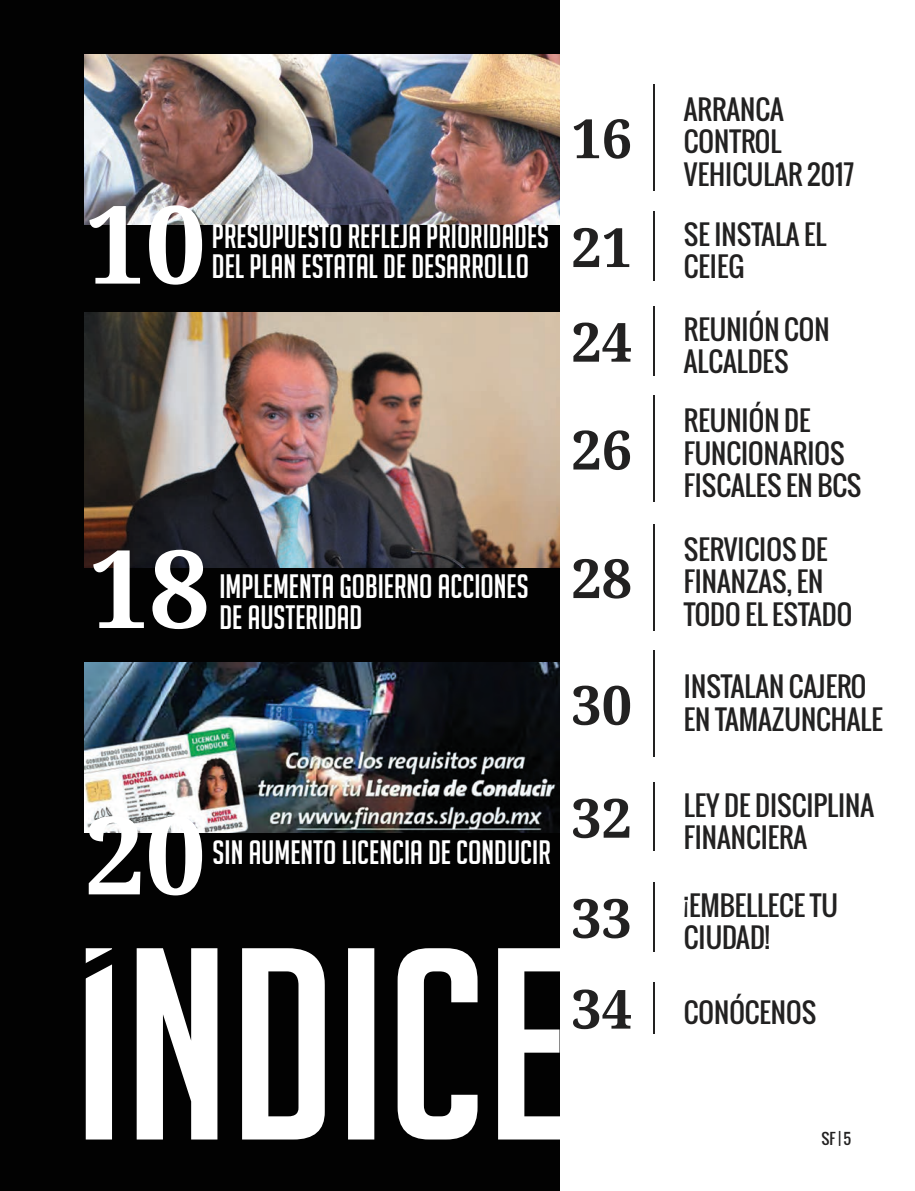
<style>
.page{position:relative;width:915px;height:1191px;background:#fff}
.page>*{position:absolute;margin:0;border:0;box-sizing:border-box;transform-origin:0 0}
.t1{font:700 108px "Droid Serif";color:#fff}
.t2{font:700 54px "Droid Serif";color:#222121}
.t3{font:33px "Big Noodle Titling";color:#fff}
.t4{font:27px/32.4px "Oswald";color:#222121}
.t5{font:15px "Oswald";color:#222121}
.s1{font-family:"Droid Serif";font-weight:700;font-size:54px}
</style>
<div class="page">
<div style="left:0;top:0;width:559px;height:1191px;background:#020202"></div>
<img style="left:85px;top:54px;width:474px;height:170px">
<hr style="left:653px;top:782px;width:1px;height:69px;background:#222121">
<hr style="left:653px;top:211px;width:1px;height:70px;background:#222121">
<hr style="left:653px;top:306px;width:1px;height:70px;background:#222121">
<hr style="left:653px;top:882px;width:1px;height:70px;background:#222121">
<hr style="left:653px;top:84px;width:1px;height:106px;background:#222121">
<hr style="left:653px;top:395px;width:1px;height:107px;background:#222121">
<hr style="left:653px;top:524px;width:1px;height:106px;background:#222121">
<hr style="left:653px;top:651px;width:1px;height:106px;background:#222121">
<hr style="left:653px;top:982px;width:1px;height:51px;background:#222121">
<svg style="left:85px;top:904px;width:475px;height:235px"></svg>
<img style="left:85px;top:662px;width:474px;height:170px">
<img style="left:85px;top:312px;width:474px;height:255px">
<svg style="left:85px;top:904px;width:61px;height:96px"></svg>
<h1 class="t1" style="left:85px;top:183px;width:122px">10</h1>
<p class="t3" style="left:212px;top:218px;width:338px">PRESUPUESTO REFLEJA PRIORIDADES</p>
<p class="t3" style="left:212px;top:248px;width:318px">DEL PLAN ESTATAL DE DESARROLLO</p>
<h1 class="t1" style="left:89px;top:527px;width:122px">18</h1>
<p class="t3" style="left:219px;top:568px;width:310px">IMPLEMENTA GOBIERNO ACCIONES</p>
<p class="t3" style="left:219px;top:599px;width:144px">DE AUSTERIDAD</p>
<h2 class="t2" style="left:571px;top:108px;width:62px">16</h2>
<p class="t4" style="left:683px;top:93px;width:172px">ARRANCA<br>CONTROL<br>VEHICULAR 2017</p>
<p class="t4" style="left:571px;top:218px;width:256px;text-indent:112px">SE INSTALA EL<br><sup>21</sup> CEIEG</p>
<p class="t4" style="left:683px;top:313px;width:147px;text-indent:-112px"><span class="s1">24</span> REUNIÓN CON<br>ALCALDES</p>
<h2 class="t2" style="left:571px;top:419px;width:62px">26</h2>
<h2 class="t2" style="left:571px;top:548px;width:62px">28</h2>
<p class="t4" style="left:683px;top:404px;width:179px">REUNIÓN DE<br>FUNCIONARIOS<br>FISCALES EN BCS</p>
<p class="t4" style="left:683px;top:533px;width:170px">SERVICIOS DE<br>FINANZAS, EN<br>TODO EL ESTADO</p>
<p class="t4" style="left:571px;top:670px;width:313px;text-indent:112px">INSTALAN CAJERO<br><sup>30</sup> EN TAMAZUNCHALE</p>
<h1 class="t1" style="left:85px;top:794px;width:122px">20</h1>
<p class="t3" style="left:212px;top:835px;width:339px">SIN AUMENTO LICENCIA DE CONDUCIR</p>
<p class="t4" style="left:571px;top:788px;width:304px;text-indent:112px">LEY DE DISCIPLINA<br><sup>32</sup> FINANCIERA</p>
<p class="t4" style="left:571px;top:889px;width:268px;text-indent:112px">¡EMBELLECE TU<br><sup>33</sup> CIUDAD!</p>
<p class="t4" style="left:571px;top:995px;width:246px"><span class="s1">34</span> CONÓCENOS</p>
<p class="t5" style="left:821px;top:1127px;width:31px">SF | 5</p>
</div>
